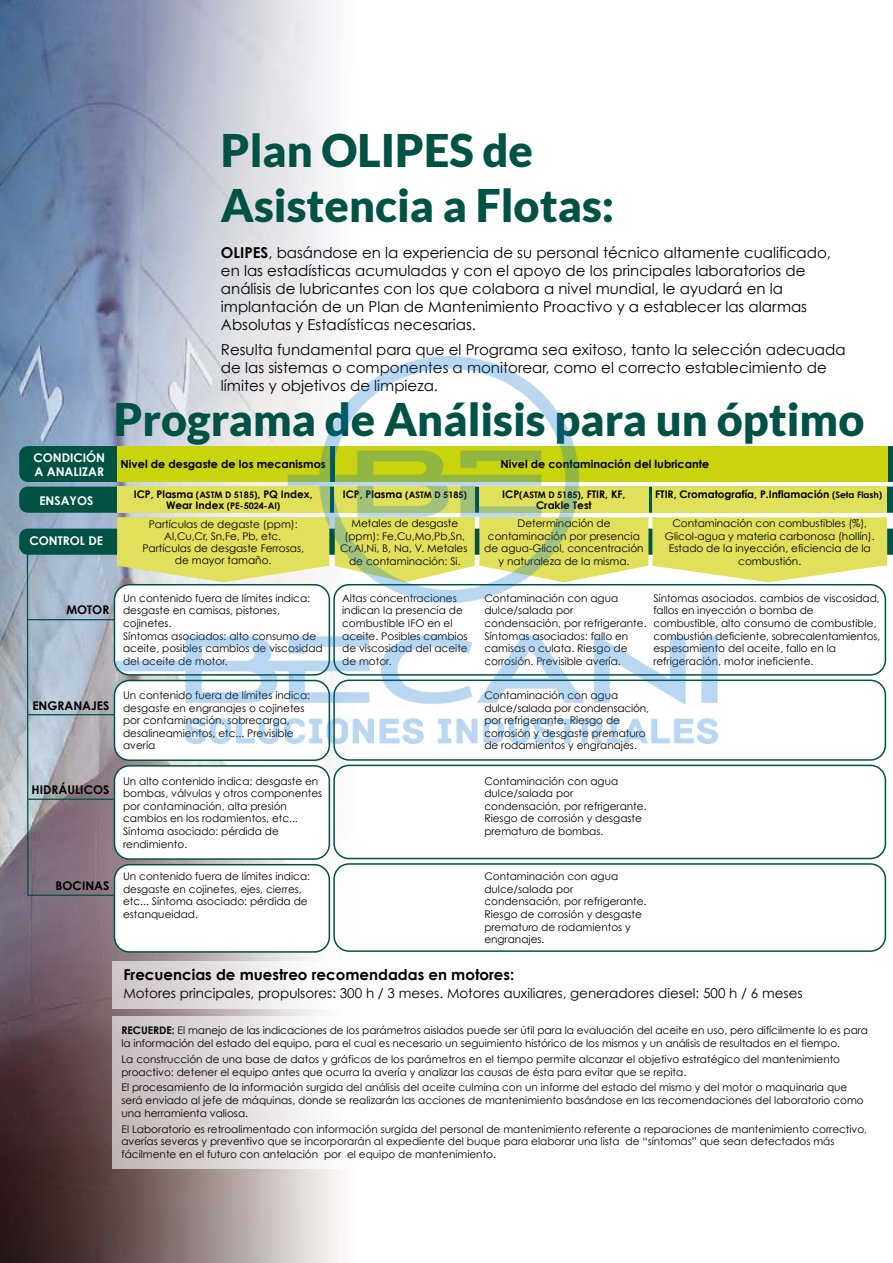
<style>
.page{position:relative;width:893px;height:1263px;background:#fff}
.page>*{position:absolute;margin:0;border:0;box-sizing:border-box;transform-origin:0 0}
.t1{font:900 45px/55.5px "Lato";color:#005245}
.t2{font:15px/18px "Century Gothic";color:#000}
.t3{font:700 15px "Century Gothic";color:#000}
.t4{font:13.5px "Century Gothic";color:#000}
.t5{font:700 12px/14.4px "Century Gothic";color:#fff}
.t6{font:700 12px "Century Gothic";color:#000}
.t7{font:700 11.1px "Century Gothic";color:#000}
.t8{font:10.5px/12.6px "Century Gothic";color:#000}
.t9{font:700 10.5px/10.5px "Century Gothic";color:#000;text-align:center}
.t10{font:700 9px "Century Gothic";color:#000}
.s1{font-weight:700}
.s2{font-size:9px}
.s3{font-size:10.5px}
</style>
<div class="page">
<img style="left:0;top:0;width:887px;height:1263px">
<div style="left:114px;top:865px;width:215px;height:87px;background:#fff;border-radius:15px"></div>
<div style="left:114px;top:864px;width:216px;height:89px;border:2px solid #005245;border-radius:15px"></div>
<div style="left:333px;top:863px;width:553px;height:89px;border:2px solid #005245;border-radius:15px"></div>
<div style="left:113px;top:961px;width:280px;height:47px;background:linear-gradient(to right,#cfc6c8,#fff)"></div>
<div style="left:113px;top:1017px;width:280px;height:152px;background:linear-gradient(to right,#c5baba,#fff)"></div>
<svg style="left:19px;top:446px;width:874px;height:450px"></svg>
<img style="left:117px;top:357px;width:600px;height:386px">
<h1 class="t1" style="left:221px;top:121px;width:395px">Plan OLIPES de<br>Asistencia a Flotas:</h1>
<p class="t2" style="left:221px;top:243px;width:611px"><span class="s1">OLIPES</span>, basándose en la experiencia de su personal técnico altamente cualificado, en las estadísticas acumuladas y con el apoyo de los principales laboratorios de análisis de lubricantes con los que colabora a nivel mundial, le ayudará en la implantación de un Plan de Mantenimiento Proactivo y a establecer las alarmas Absolutas y Estadísticas necesarias.</p>
<h2 class="t2" style="left:221px;top:340px;width:626px">Resulta fundamental para que el Programa sea exitoso, tanto la selección adecuada de las sistemas o componentes a monitorear, como el correcto establecimiento de límites y objetivos de limpieza.</h2>
<p class="t5" style="left:33px;top:450px;width:73px">CONDICIÓN<br>A ANALIZAR</p>
<p class="t5" style="left:39px;top:493px;width:55px">ENSAYOS</p>
<p class="t5" style="left:30px;top:533px;width:75px">CONTROL DE</p>
<h1 class="t1" style="left:114px;top:391px;width:752px">Programa de Análisis para un óptimo</h1>
<p class="t7" style="left:121px;top:457px;width:207px">Nivel de desgaste de los mecanismos</p>
<p class="t9" style="left:134px;top:489px;width:180px">ICP, Plasma <span class="s2">(ASTM D 5185)</span>, PQ Index,</p>
<p class="t10" style="left:166px;top:500px;width:116px"><span class="s3">Wear Index</span> (PE-5024-AI)</p>
<p class="t8" style="left:142px;top:518px;width:163px;line-height:12px;text-align:center">Partículas de degaste (ppm):<br>Al,Cu,Cr, Sn,Fe, Pb, etc.<br>Partículas de desgaste Ferrosas, de mayor tamaño.</p>
<p class="t10" style="left:343px;top:489px;width:126px"><span class="s3">ICP, Plasma</span> (ASTM D 5185)</p>
<p class="t8" style="left:340px;top:517px;width:129px;text-align:center">Metales de desgaste (ppm): Fe,Cu,Mo,Pb,Sn,<br>Cr,Al,Ni, B, Na, V. Metales de contaminación: Si.</p>
<p class="t7" style="left:501px;top:457px;width:210px">Nivel de contaminación del lubricante</p>
<p class="t9" style="left:502px;top:489px;width:125px">ICP<span class="s2">(ASTM D 5185)</span>, FTIR, KF,<br>Crakle Test</p>
<p class="t8" style="left:484px;top:517px;width:161px;text-align:center">Determinación de contaminación por presencia de agua-Glicol, concentración y naturaleza de la misma.</p>
<p class="t9" style="left:655px;top:489px;width:229px">FTIR, Cromatografía, P.Inflamación <span class="s2">(Seta Flash)</span></p>
<p class="t8" style="left:665px;top:517px;width:211px;text-align:center">Contaminación con combustibles (%), Glicol-agua y materia carbonosa (hollín).<br>Estado de la inyección, eficiencia de la combustión.</p>
<p class="t6" style="left:66px;top:602px;width:44px">MOTOR</p>
<p class="t6" style="left:32px;top:698px;width:79px">ENGRANAJES</p>
<p class="t6" style="left:32px;top:782px;width:79px">HIDRÁULICOS</p>
<p class="t6" style="left:56px;top:878px;width:55px">BOCINAS</p>
<p class="t8" style="left:484px;top:591px;width:164px">Contaminación con agua dulce/salada por condensación, por refrigerante.<br>Síntomas asociados: fallo en camisas o culata. Riesgo de corrosión. Previsible avería.</p>
<p class="t8" style="left:484px;top:689px;width:166px">Contaminación con agua dulce/salada por condensación, por refrigerante. Riesgo de corrosión y desgaste prematuro de rodamientos y engranajes.</p>
<p class="t8" style="left:123px;top:591px;width:201px">Un contenido fuera de límites indica: desgaste en camisas, pistones, cojinetes.<br>Síntomas asociados: alto consumo de aceite, posibles cambios de viscosidad del aceite de motor.</p>
<p class="t8" style="left:342px;top:591px;width:127px">Altas concentraciones indican la presencia de combustible IFO en el aceite. Posibles cambios de viscosidad del aceite de motor.</p>
<p class="t8" style="left:653px;top:591px;width:228px">Síntomas asociados. cambios de viscosidad, fallos en inyección o bomba de combustible, alto consumo de combustible, combustión deficiente, sobrecalentamientos, espesamiento del aceite, fallo en la refrigeración, motor ineficiente.</p>
<p class="t8" style="left:123px;top:689px;width:188px">Un contenido fuera de límites indica: desgaste en engranajes o cojinetes por contaminación, sobrecarga, desalineamientos, etc... Previsible avería</p>
<p class="t8" style="left:123px;top:774px;width:201px">Un alto contenido indica: desgaste en bombas, válvulas y otros componentes por contaminación, alta presión cambios en los rodamientos, etc...<br>Síntoma asociado: pérdida de rendimiento.</p>
<p class="t8" style="left:123px;top:870px;width:188px">Un contenido fuera de límites indica: desgaste en cojinetes, ejes, cierres, etc... Síntoma asociado: pérdida de estanqueidad.</p>
<p class="t8" style="left:484px;top:774px;width:164px">Contaminación con agua dulce/salada por condensación, por refrigerante.<br>Riesgo de corrosión y desgaste prematuro de bombas.</p>
<p class="t8" style="left:484px;top:870px;width:164px">Contaminación con agua dulce/salada por condensación, por refrigerante.<br>Riesgo de corrosión y desgaste prematuro de rodamientos y engranajes.</p>
<h2 class="t3" style="left:123px;top:965px;width:392px">Frecuencias de muestreo recomendadas en motores:</h2>
<p class="t4" style="left:123px;top:985px;width:681px">Motores principales, propulsores: 300 h / 3 meses. Motores auxiliares, generadores diesel: 500 h / 6 meses</p>
<p class="t8" style="left:121px;top:1024px;width:748px"><span class="s1">RECUERDE:</span> El manejo de las indicaciones de los parámetros aislados puede ser útil para la evaluación del aceite en uso, pero difícilmente lo es para la información del estado del equipo, para el cual es necesario un seguimiento histórico de los mismos y un análisis de resultados en el tiempo.</p>
<p class="t8" style="left:121px;top:1052px;width:720px">La construcción de una base de datos y gráficos de los parámetros en el tiempo permite alcanzar el objetivo estratégico del mantenimiento proactivo: detener el equipo antes que ocurra la avería y analizar las causas de ésta para evitar que se repita.</p>
<p class="t8" style="left:121px;top:1081px;width:744px">El procesamiento de la información surgida del análisis del aceite culmina con un informe del estado del mismo y del motor o maquinaria que será enviado al jefe de máquinas, donde se realizarán las acciones de mantenimiento basándose en las recomendaciones del laboratorio como una herramienta valiosa.</p>
<p class="t8" style="left:121px;top:1122px;width:747px">El Laboratorio es retroalimentado con información surgida del personal de mantenimiento referente a reparaciones de mantenimiento correctivo, averías severas y preventivo que se incorporarán al expediente del buque para elaborar una lista de “síntomas” que sean detectados más fácilmente en el futuro con antelación por el equipo de mantenimiento.</p>
</div>
